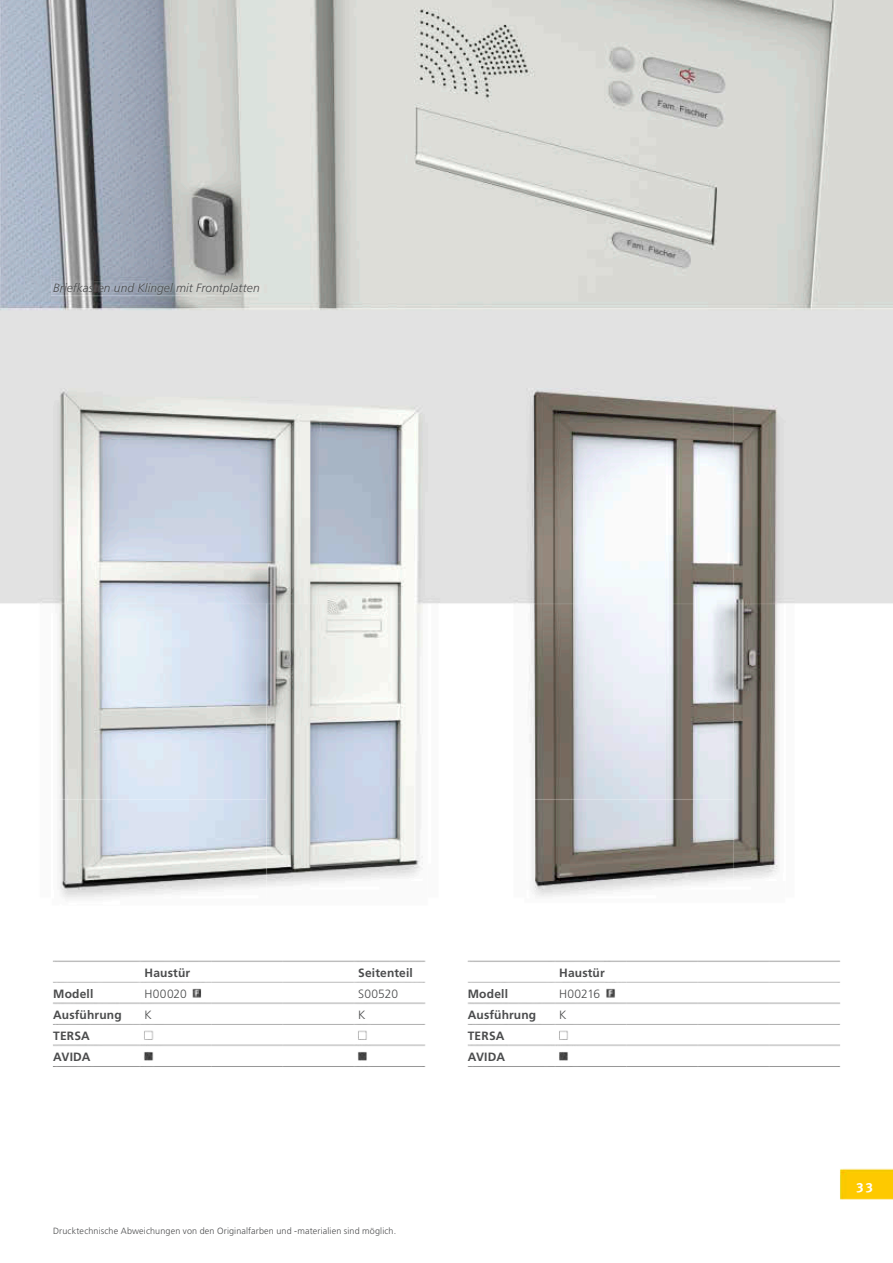
<style>
.page{position:relative;width:893px;height:1263px;background:#fff}
.page>*{position:absolute;margin:0;border:0;box-sizing:border-box;transform-origin:0 0}
.t1{font:700 13.5px "Meta Plus";color:#fff}
.t2{font:700 12px/21px "Frutiger";letter-spacing:.01em;color:#4b4c4d}
.t3{font:italic 300 12px "Frutiger";letter-spacing:.005em;color:#4b4c4d}
.t4{font:300 12px "Frutiger";letter-spacing:.01em;color:#4b4c4d}
.t5{font:300 9px "Frutiger";letter-spacing:.015em;color:#4b4c4d}
</style>
<div class="page">
<img style="left:0;top:0;width:893px;height:1200px">
<p class="t3" style="left:53px;top:281px;width:208px">Briefkasten und Klingel mit Frontplatten</p>
<p class="t2" style="left:145px;top:962px;width:47px">Haustür</p>
<p class="t2" style="left:358px;top:962px;width:56px">Seitenteil</p>
<p class="t2" style="left:53px;top:983px;width:42px">Modell</p>
<p class="t4" style="left:145px;top:987px;width:44px">H00020</p>
<p class="t4" style="left:358px;top:987px;width:41px">S00520</p>
<p class="t2" style="left:53px;top:1004px;width:70px">Ausführung</p>
<p class="t4" style="left:145px;top:1008px;width:9px">K</p>
<p class="t4" style="left:358px;top:1008px;width:9px">K</p>
<p class="t2" style="left:53px;top:1025px;width:39px">TERSA<br>AVIDA</p>
<p class="t2" style="left:559px;top:962px;width:47px">Haustür</p>
<p class="t2" style="left:468px;top:983px;width:42px">Modell</p>
<p class="t4" style="left:559px;top:987px;width:43px">H00216</p>
<p class="t2" style="left:468px;top:1004px;width:70px">Ausführung</p>
<p class="t4" style="left:559px;top:1008px;width:9px">K</p>
<p class="t2" style="left:468px;top:1025px;width:39px">TERSA<br>AVIDA</p>
<p class="t5" style="left:53px;top:1225px;width:345px">Drucktechnische Abweichungen von den Originalfarben und -materialien sind möglich.</p>
<p class="t1" style="left:857px;top:1177px;width:18px">33</p>
</div>
